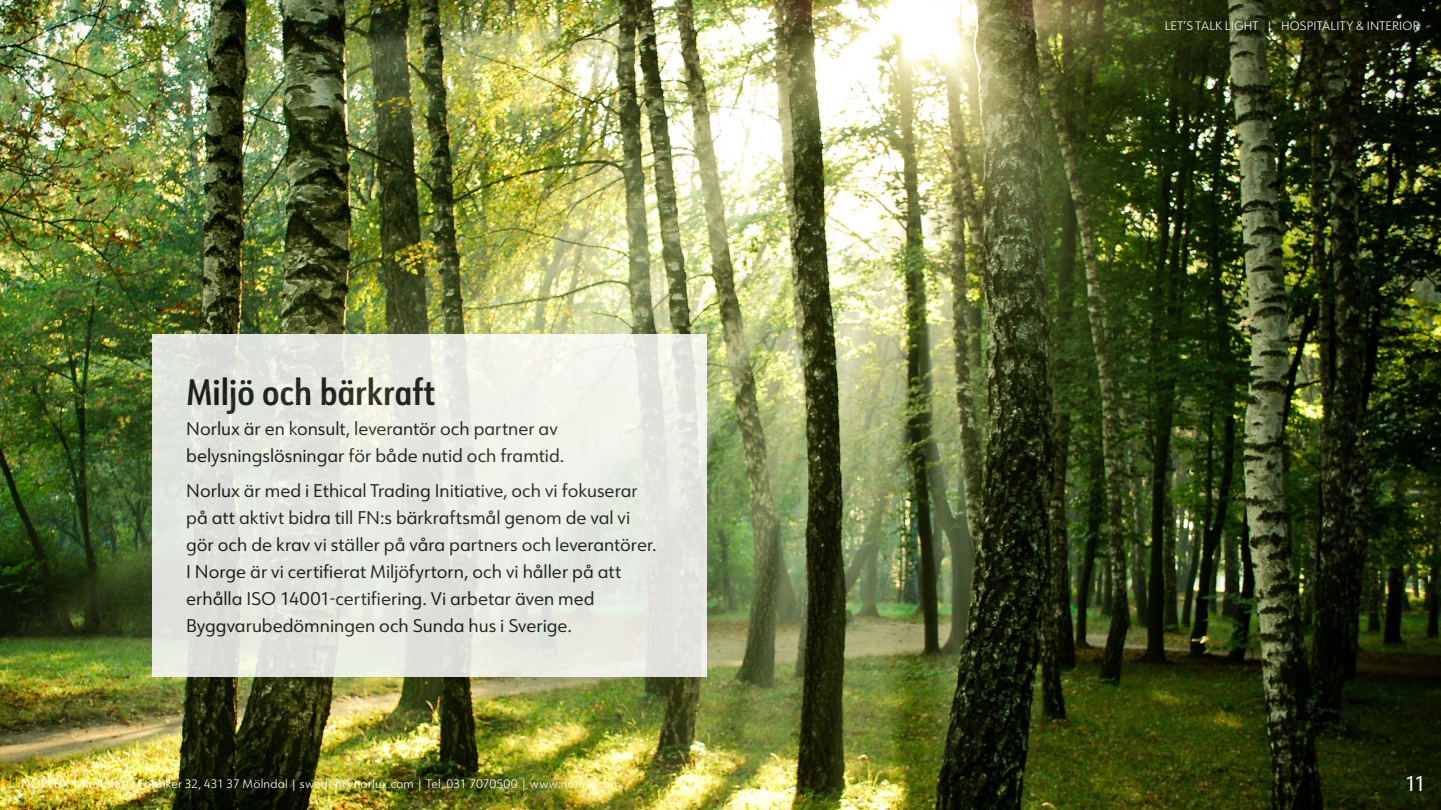
<style>
.page{position:relative;width:1441px;height:810px;background:#fff}
.page>*{position:absolute;margin:0;border:0;box-sizing:border-box;transform-origin:0 0}
.t1{font:600 36px "URW Form Cond";letter-spacing:-.015em;color:#1b1c1a}
.t2{font:21px "URW Form Semi Cond";color:#fff}
.t3{font:18px/27px "URW Form";color:#1b1c1a}
.t4{font:300 12px "URW Form";letter-spacing:.015em;color:#fff}
</style>
<div class="page">
<img style="left:0;top:0;width:1440px;height:810px">
<svg style="left:152px;top:334px;width:554px;height:342px;background:#e6e8e0"></svg>
<h1 class="t1" style="left:186px;top:368px;width:250px">Miljö och bärkraft</h1>
<p class="t3" style="left:186px;top:414px;width:379px">Norlux är en konsult, leverantör och partner av belysningslösningar för både nutid och framtid.</p>
<p class="t3" style="left:186px;top:477px;width:472px">Norlux är med i Ethical Trading Initiative, och vi fokuserar på att aktivt bidra till FN:s bärkraftsmål genom de val vi gör och de krav vi ställer på våra partners och leverantörer.<br>I Norge är vi certifierat Miljöfyrtorn, och vi håller på att erhålla ISO 14001-certifiering. Vi arbetar även med Byggvarubedömningen och Sunda hus i Sverige.</p>
<p class="t4" style="left:1164px;top:18px;width:256px">LET’S TALK LIGHT | HOSPITALITY &amp; INTERIOR</p>
<p class="t4" style="left:21px;top:775px;width:601px">NORLUX | Krokslätts Fabriker 32, 431 37 Mölndal | sweden@norlux.com | Tel. 031 7070500 | www.norlux.com</p>
<p class="t2" style="left:1404px;top:769px;width:22px">11</p>
</div>
